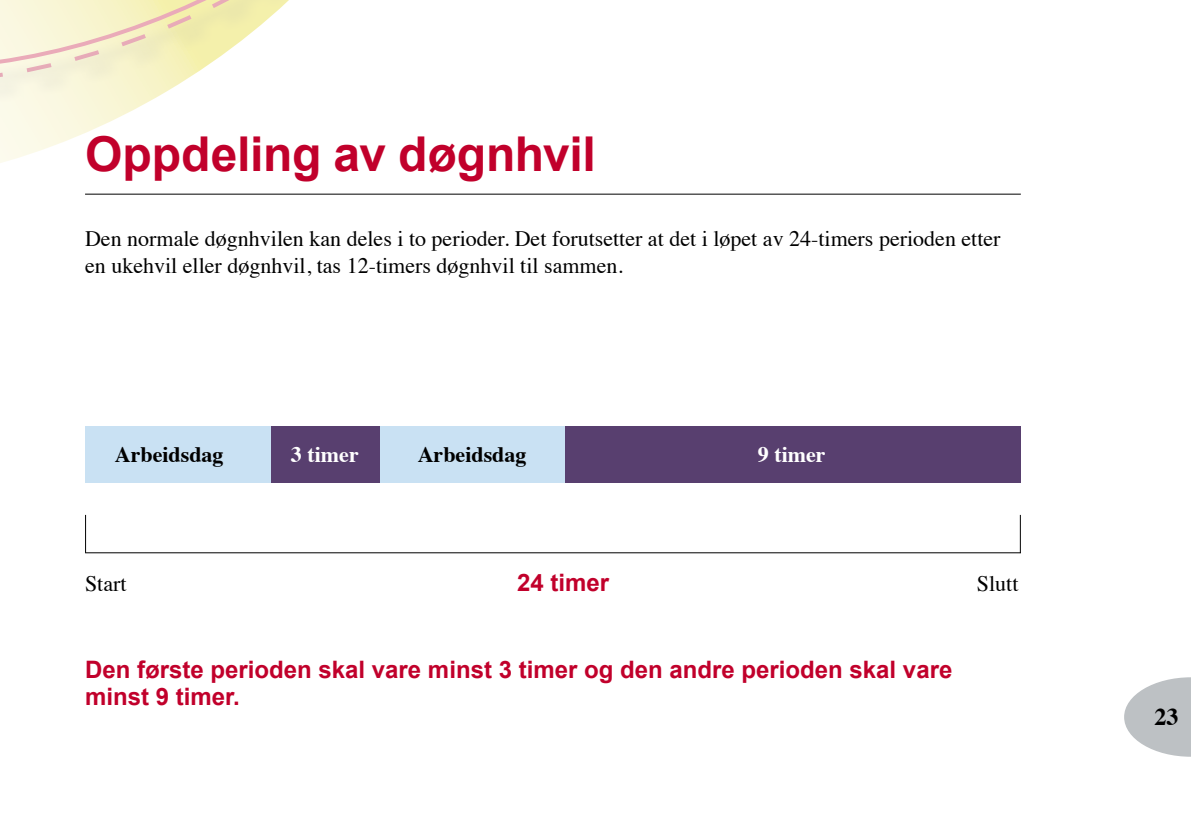
<style>
.page{position:relative;width:1191px;height:840px;background:#fff}
.page>*{position:absolute;margin:0;border:0;box-sizing:border-box;transform-origin:0 0}
.t1{font:700 48px "Arial";letter-spacing:-.005em;color:#c1002b}
.t2{font:700 24px/27px "Arial";color:#c1002b}
.t3{font:700 24px "Times";color:#000}
.t4{font:22px/27px "Times";color:#000}
.t5{font:700 22px "Times";color:#000}
.t6{font:700 22px "Times";color:#fff}
</style>
<div class="page">
<svg style="left:1124px;top:677px;width:67px;height:79px"></svg>
<svg style="left:0;top:123px;width:521px;height:71px"></svg>
<svg style="left:0;top:119px;width:115px;height:4px"></svg>
<svg style="left:0;top:0;width:289px;height:119px"></svg>
<hr style="left:85px;top:194px;width:935px;height:1px;background:#000">
<div style="left:85px;top:425px;width:935px;height:57px;background:#c9e1f3"></div>
<div style="left:565px;top:425px;width:455px;height:57px;background:#583f6f"></div>
<div style="left:271px;top:425px;width:109px;height:57px;background:#583f6f"></div>
<hr style="left:85px;top:552px;width:935px;height:1px;background:#000">
<hr style="left:1019px;top:514px;width:1px;height:38px;background:#000">
<hr style="left:85px;top:514px;width:1px;height:38px;background:#000">
<h1 class="t1" style="left:85px;top:123px;width:512px">Oppdeling av døgnhvil</h1>
<p class="t4" style="left:85px;top:223px;width:917px">Den normale døgnhvilen kan deles i to perioder. Det forutsetter at det i løpet av 24-timers perioden etter en ukehvil eller døgnhvil, tas 12-timers døgnhvil til sammen.</p>
<p class="t5" style="left:115px;top:433px;width:110px">Arbeidsdag</p>
<p class="t6" style="left:291px;top:433px;width:69px">3 timer</p>
<p class="t5" style="left:418px;top:433px;width:110px">Arbeidsdag</p>
<p class="t6" style="left:758px;top:433px;width:69px">9 timer</p>
<p class="t4" style="left:85px;top:568px;width:43px">Start</p>
<p class="t2" style="left:517px;top:569px;width:94px">24 timer</p>
<p class="t4" style="left:977px;top:568px;width:43px">Slutt</p>
<p class="t2" style="left:85px;top:657px;width:868px">Den første perioden skal vare minst 3 timer og den andre perioden skal vare minst 9 timer.</p>
<p class="t3" style="left:1154px;top:693px;width:25px">23</p>
</div>
